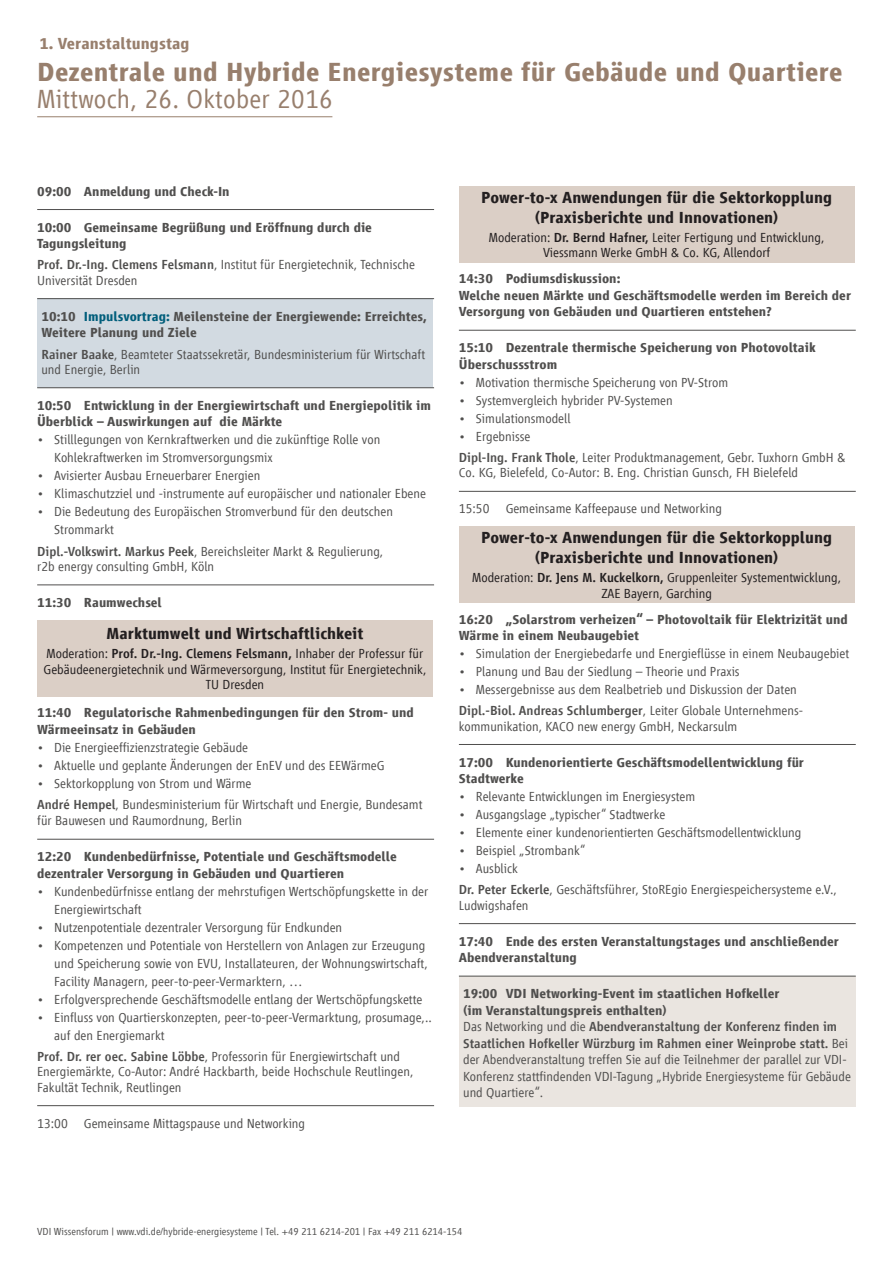
<style>
.page{position:relative;width:893px;height:1263px;background:#fff}
.page>*{position:absolute;margin:0;border:0;box-sizing:border-box;transform-origin:0 0}
.t1{font:700 27px "Vialog LT";letter-spacing:.01em;color:#987f6d}
.t2{font:300 27px "Vialog LT";letter-spacing:.01em;color:#987f6d}
.t3{font:700 16.5px/19.5px "Vialog LT";color:#231f20;text-align:center}
.t4{font:700 16.5px "Vialog LT";letter-spacing:.005em;color:#987f6d}
.t5{font:300 13.5px/18px "Vialog LT";color:#504f4e}
.t6{font:700 13.5px/16.5px "Vialog LT";color:#504f4e}
.t7{font:300 13.5px/15.3px "Vialog LT";color:#231f20;text-align:center}
.t8{font:300 10.5px "Vialog LT";color:#504f4e}
.s1{font-weight:500}
.s2{color:#015e7b}
.s3{font-weight:700}
</style>
<div class="page">
<div style="left:459px;top:976px;width:397px;height:131px;background:#eae5e0"></div>
<div style="left:37px;top:298px;width:396px;height:90px;background:#d2dae1"></div>
<hr style="left:37px;top:209px;width:397px;height:1px;background:#504f4e">
<hr style="left:37px;top:298px;width:397px;height:1px;background:#504f4e">
<hr style="left:37px;top:387px;width:397px;height:1px;background:#504f4e">
<hr style="left:37px;top:584px;width:397px;height:1px;background:#504f4e">
<hr style="left:37px;top:839px;width:397px;height:1px;background:#504f4e">
<hr style="left:37px;top:1105px;width:397px;height:1px;background:#504f4e">
<div style="left:37px;top:620px;width:396px;height:76px;background:#dbcfc6"></div>
<hr style="left:459px;top:330px;width:397px;height:1px;background:#504f4e">
<hr style="left:459px;top:491px;width:397px;height:1px;background:#504f4e">
<hr style="left:459px;top:744px;width:397px;height:1px;background:#504f4e">
<hr style="left:459px;top:923px;width:397px;height:1px;background:#504f4e">
<hr style="left:459px;top:976px;width:397px;height:1px;background:#504f4e">
<div style="left:459px;top:186px;width:395px;height:77px;background:#dbcfc6"></div>
<div style="left:459px;top:526px;width:395px;height:77px;background:#dbcfc6"></div>
<hr style="left:37px;top:116px;width:295px;height:1px;background:#987f6d">
<p class="t4" style="left:39px;top:34px;width:152px">1. Veranstaltungstag</p>
<h1 class="t1" style="left:37px;top:57px;width:807px">Dezentrale und Hybride Energiesysteme für Gebäude und Quartiere</h1>
<h1 class="t2" style="left:37px;top:84px;width:297px">Mittwoch, 26. Oktober 2016</h1>
<p class="t6" style="left:37px;top:183px;width:194px">09:00 Anmeldung und Check-In</p>
<p class="t6" style="left:37px;top:219px;width:336px">10:00 Gemeinsame Begrüßung und Eröffnung durch die<br>Tagungsleitung</p>
<p class="t5" style="left:37px;top:257px;width:379px;line-height:15.3px"><span class="s1">Prof. Dr.-Ing. Clemens Felsmann</span>, Institut für Energietechnik, Technische<br>Universität Dresden</p>
<p class="t6" style="left:41px;top:308px;width:387px">10:10 <span class="s2">Impulsvortrag:</span> Meilensteine der Energiewende: Erreichtes,<br>Weitere Planung und Ziele</p>
<p class="t5" style="left:41px;top:346px;width:385px;line-height:15.3px"><span class="s1">Rainer Baake</span>, Beamteter Staatssekretär, Bundesministerium für Wirtschaft und Energie, Berlin</p>
<p class="t6" style="left:37px;top:397px;width:395px">10:50 Entwicklung in der Energiewirtschaft und Energiepolitik im<br>Überblick – Auswirkungen auf die Märkte</p>
<p class="t5" style="left:54px;top:431px;width:328px;text-indent:-17px">• Stilllegungen von Kernkraftwerken und die zukünftige Rolle von<br>Kohlekraftwerken im Stromversorgungsmix</p>
<p class="t5" style="left:37px;top:467px;width:225px">• Avisierter Ausbau Erneuerbarer Energien</p>
<p class="t5" style="left:37px;top:485px;width:390px">• Klimaschutzziel und -instrumente auf europäischer und nationaler Ebene</p>
<p class="t5" style="left:54px;top:503px;width:340px;text-indent:-17px">• Die Bedeutung des Europäischen Stromverbund für den deutschen<br>Strommarkt</p>
<p class="t5" style="left:37px;top:543px;width:348px;line-height:15.3px"><span class="s1">Dipl.-Volkswirt. Markus Peek</span>, Bereichsleiter Markt &amp; Regulierung, r2b energy consulting GmbH, Köln</p>
<p class="t6" style="left:37px;top:594px;width:126px">11:30 Raumwechsel</p>
<p class="t3" style="left:107px;top:623px;width:258px">Marktumwelt und Wirtschaftlichkeit</p>
<p class="t7" style="left:44px;top:646px;width:384px">Moderation: <span class="s1">Prof. Dr.-Ing. Clemens Felsmann,</span> Inhaber der Professur für<br>Gebäudeenergietechnik und Wärmeversorgung, Institut für Energietechnik,<br>TU Dresden</p>
<p class="t6" style="left:37px;top:704px;width:378px">11:40 Regulatorische Rahmenbedingungen für den Strom- und<br>Wärmeeinsatz in Gebäuden</p>
<p class="t5" style="left:37px;top:738px;width:212px">• Die Energieeffizienzstrategie Gebäude</p>
<p class="t5" style="left:37px;top:756px;width:349px">• Aktuelle und geplante Änderungen der EnEV und des EEWärmeG</p>
<p class="t5" style="left:37px;top:772px;width:387px;line-height:21.3px">• Sektorkopplung von Strom und Wärme<br><span class="s1">André Hempel</span>, Bundesministerium für Wirtschaft und Energie, Bundesamt</p>
<p class="t5" style="left:37px;top:812px;width:206px">für Bauwesen und Raumordnung, Berlin</p>
<p class="t6" style="left:37px;top:848px;width:361px">12:20 Kundenbedürfnisse, Potentiale und Geschäftsmodelle dezentraler Versorgung in Gebäuden und Quartieren</p>
<p class="t5" style="left:54px;top:882px;width:376px;text-indent:-17px">• Kundenbedürfnisse entlang der mehrstufigen Wertschöpfungskette in der<br>Energiewirtschaft</p>
<p class="t5" style="left:37px;top:918px;width:307px">• Nutzenpotentiale dezentraler Versorgung für Endkunden</p>
<p class="t5" style="left:54px;top:936px;width:375px;text-indent:-17px">• Kompetenzen und Potentiale von Herstellern von Anlagen zur Erzeugung und Speicherung sowie von EVU, Installateuren, der Wohnungswirtschaft,<br>Facility Managern, peer-to-peer-Vermarktern, …</p>
<p class="t5" style="left:37px;top:990px;width:387px">• Erfolgversprechende Geschäftsmodelle entlang der Wertschöpfungskette</p>
<p class="t5" style="left:54px;top:1008px;width:379px;text-indent:-17px">• Einfluss von Quartierskonzepten, peer-to-peer-Vermarktung, prosumage,.. auf den Energiemarkt</p>
<p class="t5" style="left:37px;top:1049px;width:378px;line-height:15.3px"><span class="s1">Prof. Dr. rer oec. Sabine Löbbe</span>, Professorin für Energiewirtschaft und<br>Energiemärkte, Co-Autor: André Hackbarth, beide Hochschule Reutlingen,<br>Fakultät Technik, Reutlingen</p>
<p class="t5" style="left:37px;top:1114px;width:269px">13:00 Gemeinsame Mittagspause und Networking</p>
<p class="t3" style="left:481px;top:188px;width:352px">Power-to-x Anwendungen für die Sektorkopplung (Praxisberichte und Innovationen)</p>
<p class="t7" style="left:489px;top:230px;width:337px">Moderation: <span class="s1">Dr. Bernd Hafner,</span> Leiter Fertigung und Entwicklung,<br>Viessmann Werke GmbH &amp; Co. KG, Allendorf</p>
<p class="t6" style="left:459px;top:271px;width:394px">14:30 Podiumsdiskussion:<br>Welche neuen Märkte und Geschäftsmodelle werden im Bereich der<br>Versorgung von Gebäuden und Quartieren entstehen?</p>
<p class="t6" style="left:459px;top:340px;width:358px">15:10 Dezentrale thermische Speicherung von Photovoltaik<br>Überschussstrom</p>
<p class="t5" style="left:459px;top:373px;width:271px">• Motivation thermische Speicherung von PV-Strom</p>
<p class="t5" style="left:459px;top:391px;width:215px">• Systemvergleich hybrider PV-Systemen</p>
<p class="t5" style="left:459px;top:409px;width:113px">• Simulationsmodell</p>
<p class="t5" style="left:459px;top:426px;width:388px;line-height:21.3px">• Ergebnisse<br><span class="s1">Dipl-Ing. Frank Thole</span>, Leiter Produktmanagement, Gebr. Tuxhorn GmbH &amp;</p>
<p class="t5" style="left:459px;top:464px;width:341px">Co. KG, Bielefeld, Co-Autor: B. Eng. Christian Gunsch, FH Bielefeld</p>
<p class="t5" style="left:459px;top:500px;width:265px">15:50 Gemeinsame Kaffeepause und Networking</p>
<p class="t3" style="left:481px;top:528px;width:352px">Power-to-x Anwendungen für die Sektorkopplung (Praxisberichte und Innovationen)</p>
<p class="t7" style="left:472px;top:570px;width:370px">Moderation: <span class="s1">Dr. Jens M. Kuckelkorn,</span> Gruppenleiter Systementwicklung,<br>ZAE Bayern, Garching</p>
<p class="t6" style="left:459px;top:611px;width:390px">16:20 „Solarstrom verheizen“ – Photovoltaik für Elektrizität und<br>Wärme in einem Neubaugebiet</p>
<p class="t5" style="left:459px;top:644px;width:392px">• Simulation der Energiebedarfe und Energieflüsse in einem Neubaugebiet</p>
<p class="t5" style="left:459px;top:662px;width:282px">• Planung und Bau der Siedlung – Theorie und Praxis</p>
<p class="t5" style="left:459px;top:679px;width:345px;line-height:21.3px">• Messergebnisse aus dem Realbetrieb und Diskussion der Daten<br><span class="s1">Dipl.-Biol. Andreas Schlumberger</span>, Leiter Globale Unternehmens-</p>
<p class="t5" style="left:459px;top:717px;width:280px">kommunikation, KACO new energy GmbH, Neckarsulm</p>
<p class="t6" style="left:459px;top:754px;width:347px">17:00 Kundenorientierte Geschäftsmodellentwicklung für<br>Stadtwerke</p>
<p class="t5" style="left:459px;top:788px;width:238px">• Relevante Entwicklungen im Energiesystem</p>
<p class="t5" style="left:459px;top:806px;width:208px">• Ausgangslage „typischer“ Stadtwerke</p>
<p class="t5" style="left:459px;top:824px;width:344px">• Elemente einer kundenorientierten Geschäftsmodellentwicklung</p>
<p class="t5" style="left:459px;top:841px;width:128px">• Beispiel „Strombank“</p>
<p class="t5" style="left:459px;top:858px;width:379px;line-height:21.3px">• Ausblick<br><span class="s1">Dr. Peter Eckerle</span>, Geschäftsführer, StoREgio Energiespeichersysteme e.V.,</p>
<p class="t5" style="left:459px;top:896px;width:71px">Ludwigshafen</p>
<p class="t6" style="left:459px;top:933px;width:382px">17:40 Ende des ersten Veranstaltungstages und anschließender<br>Abendveranstaltung</p>
<p class="t5" style="left:463px;top:985px;width:389px;line-height:16.5px"><span class="s3">19:00 VDI Networking-Event im staatlichen Hofkeller<br>(im Veranstaltungspreis enthalten)<br></span>Das Networking und die <span class="s1">Abendveranstaltung der Konferenz finden im Staatlichen Hofkeller Würzburg im Rahmen einer Weinprobe statt.</span> Bei der Abendveranstaltung treffen Sie auf die Teilnehmer der parallel zur VDI-Konferenz stattfindenden VDI-Tagung „Hybride Energiesysteme für Gebäude und Quartiere“.</p>
<p class="t8" style="left:37px;top:1226px;width:427px">VDI Wissensforum | www.vdi.de/hybride-energiesysteme | Tel. +49 211 6214-201 | Fax +49 211 6214-154</p>
</div>
